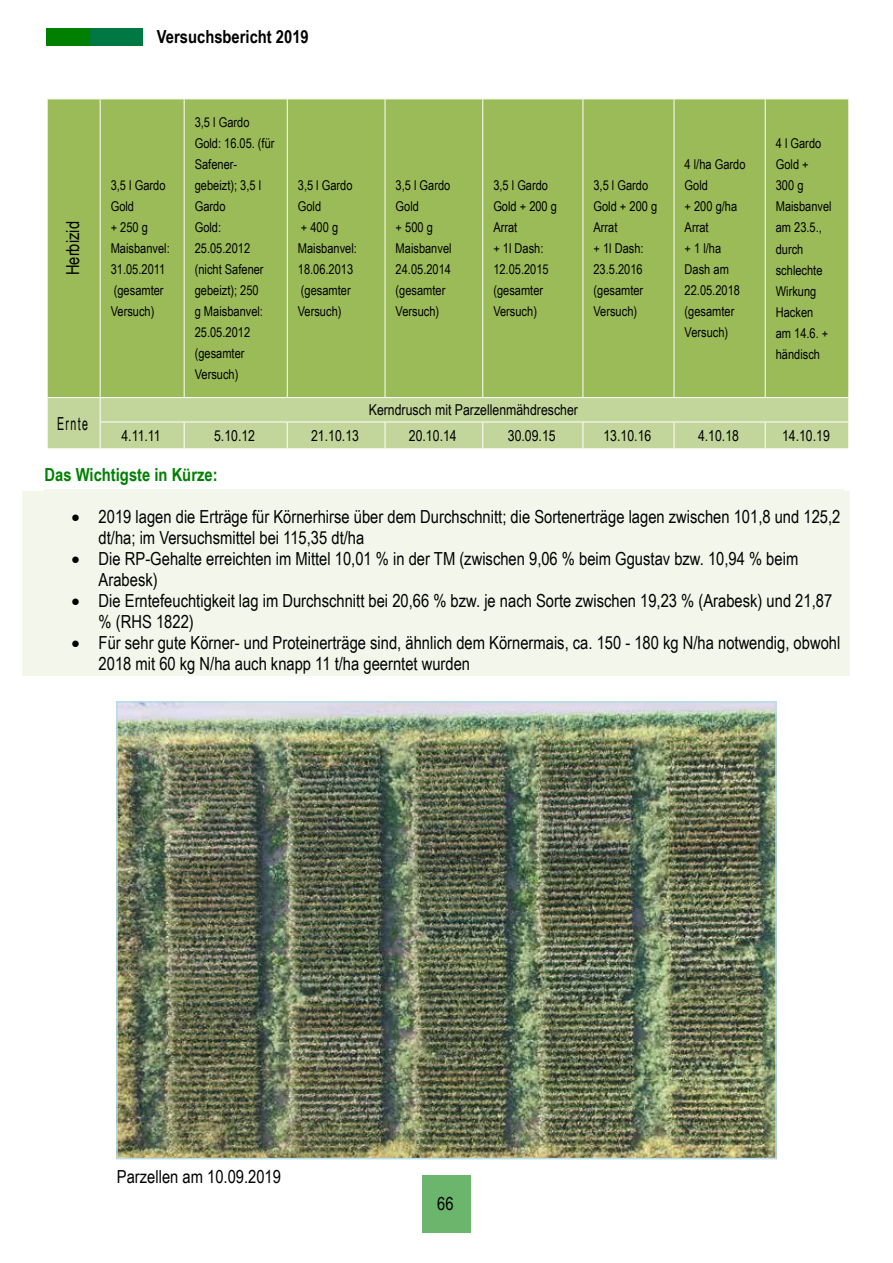
<style>
.page{position:relative;width:893px;height:1263px;background:#fff}
.page>*{position:absolute;margin:0;border:0;box-sizing:border-box;transform-origin:0 0}
.t1{font:18px/21px "Arial Narrow";color:#000}
.t2{font:700 18px "Arial Narrow";color:#008000}
.t3{font:700 18px "Arial Narrow";color:#000}
.t4{font:18px "Arial Narrow";color:#000;scale:.72 1}
.t5{font:15px "Arial Narrow";color:#000}
.t6{font:13.5px/21px "Arial Narrow";color:#000}
</style>
<div class="page">
<div style="left:46px;top:29px;width:97px;height:17px;background:#008000"></div>
<svg style="left:90px;top:29px;width:53px;height:17px"></svg>
<div style="left:422px;top:1175px;width:49px;height:58px;background:#6cb56c"></div>
<div style="left:48px;top:100px;width:800px;height:297px;background:#9bbb59"></div>
<hr style="left:100px;top:99px;width:1px;height:299px;background:#fff">
<hr style="left:184px;top:99px;width:1px;height:298px;background:#fff">
<hr style="left:287px;top:99px;width:1px;height:298px;background:#fff">
<hr style="left:385px;top:99px;width:1px;height:298px;background:#fff">
<hr style="left:482px;top:99px;width:1px;height:298px;background:#fff">
<hr style="left:583px;top:99px;width:1px;height:298px;background:#fff">
<hr style="left:674px;top:99px;width:1px;height:298px;background:#fff">
<hr style="left:765px;top:99px;width:1px;height:298px;background:#fff">
<svg style="left:47px;top:398px;width:802px;height:51px;background:#c4d79f"></svg>
<div style="left:45px;top:489px;width:799px;height:17px;background:#f3f7eb"></div>
<div style="left:22px;top:490px;width:828px;height:59px;background:#f3f7eb"></div>
<div style="left:22px;top:533px;width:828px;height:58px;background:#f3f7eb"></div>
<div style="left:22px;top:575px;width:828px;height:58px;background:#f3f7eb"></div>
<div style="left:22px;top:617px;width:828px;height:58px;background:#f3f7eb"></div>
<img style="left:119px;top:704px;width:655px;height:452px">
<div style="left:116px;top:701px;width:661px;height:458px;border:2px solid #b6dde8"></div>
<h1 class="t1" style="left:62px;top:275px;width:56px;rotate:-90deg">Herbizid</h1>
<h1 class="t3" style="left:157px;top:23px;width:153px">Versuchsbericht 2019</h1>
<p class="t6" style="left:111px;top:174px;width:61px">3,5 l Gardo<br>Gold<br>+ 250 g<br>Maisbanvel:<br>31.05.2011 (gesamter<br>Versuch)</p>
<p class="t6" style="left:195px;top:111px;width:81px">3,5 l Gardo<br>Gold: 16.05. (für<br>Safener&shy;gebeizt); 3,5 l<br>Gardo<br>Gold:<br>25.05.2012 (nicht Safener gebeizt); 250<br>g Maisbanvel:<br>25.05.2012 (gesamter<br>Versuch)</p>
<p class="t6" style="left:298px;top:174px;width:61px">3,5 l Gardo<br>Gold<br>+ 400 g<br>Maisbanvel:<br>18.06.2013 (gesamter<br>Versuch)</p>
<p class="t6" style="left:396px;top:175px;width:57px">3,5 l Gardo<br>Gold<br>+ 500 g<br>Maisbanvel<br>24.05.2014 (gesamter<br>Versuch)</p>
<p class="t6" style="left:493px;top:175px;width:65px">3,5 l Gardo<br>Gold + 200 g<br>Arrat<br>+ 1l Dash:<br>12.05.2015 (gesamter<br>Versuch)</p>
<p class="t6" style="left:593px;top:175px;width:65px">3,5 l Gardo<br>Gold + 200 g<br>Arrat<br>+ 1l Dash:<br>23.5.2016 (gesamter<br>Versuch)</p>
<p class="t6" style="left:685px;top:154px;width:62px">4 l/ha Gardo<br>Gold<br>+ 200 g/ha<br>Arrat<br>+ 1 l/ha<br>Dash am<br>22.05.2018 (gesamter<br>Versuch)</p>
<p class="t6" style="left:776px;top:133px;width:57px">4 l Gardo<br>Gold +<br>300 g<br>Maisbanvel am 23.5., durch schlechte<br>Wirkung<br>Hacken am 14.6. + händisch</p>
<p class="t5" style="left:369px;top:399px;width:211px">Kerndrusch mit Parzellenmähdrescher</p>
<h1 class="t4" style="left:57px;top:410px;width:45px">Ernte</h1>
<p class="t5" style="left:121px;top:425px;width:41px">4.11.11</p>
<p class="t5" style="left:214px;top:425px;width:43px">5.10.12</p>
<p class="t5" style="left:311px;top:425px;width:49px">21.10.13</p>
<p class="t5" style="left:409px;top:425px;width:49px">20.10.14</p>
<p class="t5" style="left:508px;top:425px;width:49px">30.09.15</p>
<p class="t5" style="left:603px;top:425px;width:49px">13.10.16</p>
<p class="t5" style="left:698px;top:425px;width:43px">4.10.18</p>
<p class="t5" style="left:782px;top:425px;width:49px">14.10.19</p>
<h1 class="t2" style="left:45px;top:461px;width:174px">Das Wichtigste in Kürze:</h1>
<h1 class="t1" style="left:99px;top:506px;width:743px;text-indent:-27px">• 2019 lagen die Erträge für Körnerhirse über dem Durchschnitt; die Sortenerträge lagen zwischen 101,8 und 125,2 dt/ha; im Versuchsmittel bei 115,35 dt/ha</h1>
<h1 class="t1" style="left:99px;top:548px;width:701px;text-indent:-27px">• Die RP-Gehalte erreichten im Mittel 10,01 % in der TM (zwischen 9,06 % beim Ggustav bzw. 10,94 % beim<br>Arabesk)</h1>
<h1 class="t1" style="left:99px;top:590px;width:735px;text-indent:-27px">• Die Erntefeuchtigkeit lag im Durchschnitt bei 20,66 % bzw. je nach Sorte zwischen 19,23 % (Arabesk) und 21,87 % (RHS 1822)</h1>
<h1 class="t1" style="left:99px;top:632px;width:743px;text-indent:-27px">• Für sehr gute Körner- und Proteinerträge sind, ähnlich dem Körnermais, ca. 150 - 180 kg N/ha notwendig, obwohl<br>2018 mit 60 kg N/ha auch knapp 11 t/ha geerntet wurden</h1>
<h1 class="t1" style="left:117px;top:1165px;width:166px">Parzellen am 10.09.2019</h1>
<h1 class="t1" style="left:437px;top:1193px;width:18px">66</h1>
</div>
